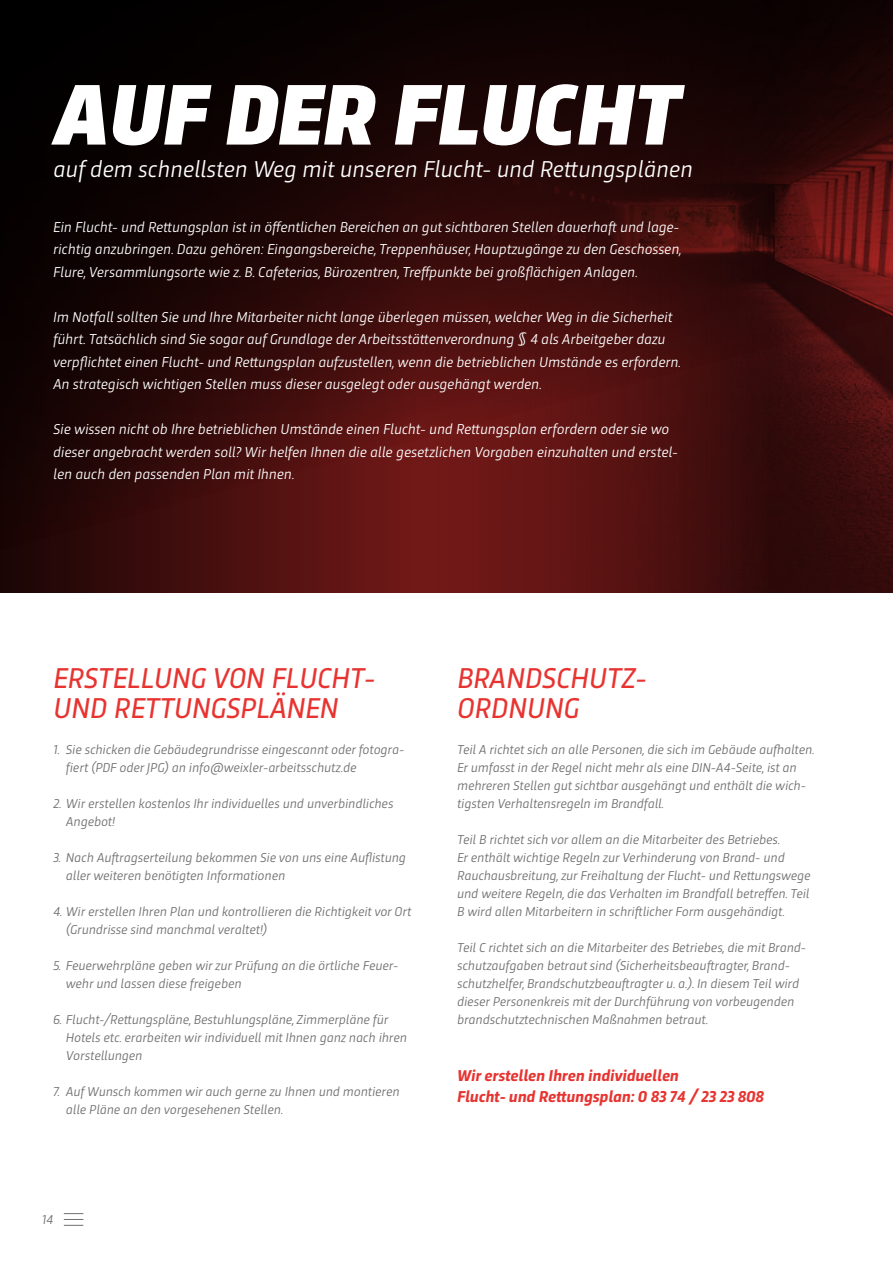
<style>
.page{position:relative;width:893px;height:1263px;background:#fff}
.page>*{position:absolute;margin:0;border:0;box-sizing:border-box;transform-origin:0 0}
.t1{font:italic 900 90px "Trasandina";color:#fff}
.t2{font:italic 30px/30px "Trasandina";color:#e73431}
.t3{font:italic 24px "Trasandina";color:#fff}
.t4{font:italic 700 16.5px/21px "Trasandina";color:#e73431}
.t5{font:italic 15px/22.5px "Trasandina";color:#fff}
.t6{font:italic 13.5px/18px "Trasandina";color:#706f6f}
</style>
<div class="page">
<svg style="left:64px;top:1213px;width:19px;height:13px"></svg>
<svg style="left:0;top:0;width:893px;height:593px;background:#300a09"></svg>
<h1 class="t1" style="left:53px;top:49px;width:628px">AUF DER FLUCHT</h1>
<h3 class="t3" style="left:53px;top:152px;width:641px">auf dem schnellsten Weg mit unseren Flucht- und Rettungsplänen</h3>
<p class="t5" style="left:53px;top:214px;width:630px">Ein Flucht- und Rettungsplan ist in öffentlichen Bereichen an gut sichtbaren Stellen dauerhaft und lage&shy;richtig anzubringen. Dazu gehören: Eingangsbereiche, Treppenhäuser, Hauptzugänge zu den Geschossen,<br>Flure, Versammlungsorte wie z. B. Cafeterias, Bürozentren, Treffpunkte bei großflächigen Anlagen.</p>
<p class="t5" style="left:53px;top:304px;width:630px">Im Notfall sollten Sie und Ihre Mitarbeiter nicht lange überlegen müssen, welcher Weg in die Sicherheit führt. Tatsächlich sind Sie sogar auf Grundlage der Arbeitsstättenverordnung § 4 als Arbeitgeber dazu verpflichtet einen Flucht- und Rettungsplan aufzustellen, wenn die betrieblichen Umstände es erfordern.<br>An strategisch wichtigen Stellen muss dieser ausgelegt oder ausgehängt werden.</p>
<p class="t5" style="left:53px;top:417px;width:626px">Sie wissen nicht ob Ihre betrieblichen Umstände einen Flucht- und Rettungsplan erfordern oder sie wo dieser angebracht werden soll? Wir helfen Ihnen die alle gesetzlichen Vorgaben einzuhalten und erstel&shy;len auch den passenden Plan mit Ihnen.</p>
<h2 class="t2" style="left:53px;top:660px;width:324px">ERSTELLUNG VON FLUCHT-<br>UND RETTUNGSPLÄNEN</h2>
<p class="t6" style="left:66px;top:739px;width:340px;text-indent:-13px">1. Sie schicken die Gebäudegrundrisse eingescannt oder fotogra&shy;fiert (PDF oder JPG) an info@weixler-arbeitsschutz.de</p>
<p class="t6" style="left:66px;top:793px;width:329px;text-indent:-13px">2. Wir erstellen kostenlos Ihr individuelles und unverbindliches<br>Angebot!</p>
<p class="t6" style="left:66px;top:847px;width:342px;text-indent:-13px">3. Nach Auftragserteilung bekommen Sie von uns eine Auflistung aller weiteren benötigten Informationen</p>
<p class="t6" style="left:66px;top:901px;width:347px;text-indent:-13px">4. Wir erstellen Ihren Plan und kontrollieren die Richtigkeit vor Ort (Grundrisse sind manchmal veraltet!)</p>
<p class="t6" style="left:66px;top:955px;width:334px;text-indent:-13px">5. Feuerwehrpläne geben wir zur Prüfung an die örtliche Feuer&shy;wehr und lassen diese freigeben</p>
<p class="t6" style="left:66px;top:1009px;width:342px;text-indent:-13px">6. Flucht-/Rettungspläne, Bestuhlungspläne, Zimmerpläne für<br>Hotels etc. erarbeiten wir individuell mit Ihnen ganz nach ihren<br>Vorstellungen</p>
<p class="t6" style="left:66px;top:1081px;width:335px;text-indent:-13px">7. Auf Wunsch kommen wir auch gerne zu Ihnen und montieren alle Pläne an den vorgesehenen Stellen.</p>
<p class="t6" style="left:42px;top:1209px;width:13px">14</p>
<h2 class="t2" style="left:457px;top:660px;width:191px">BRANDSCHUTZ-<br>ORDNUNG</h2>
<p class="t6" style="left:457px;top:739px;width:359px">Teil A richtet sich an alle Personen, die sich im Gebäude aufhalten.<br>Er umfasst in der Regel nicht mehr als eine DIN-A4-Seite, ist an mehreren Stellen gut sichtbar ausgehängt und enthält die wich&shy;tigsten Verhaltensregeln im Brandfall.</p>
<p class="t6" style="left:457px;top:829px;width:355px">Teil B richtet sich vor allem an die Mitarbeiter des Betriebes.<br>Er enthält wichtige Regeln zur Verhinderung von Brand- und Rauchausbreitung, zur Freihaltung der Flucht- und Rettungswege und weitere Regeln, die das Verhalten im Brandfall betreffen. Teil B wird allen Mitarbeitern in schriftlicher Form ausgehändigt.</p>
<p class="t6" style="left:457px;top:937px;width:350px">Teil C richtet sich an die Mitarbeiter des Betriebes, die mit Brand&shy;schutzaufgaben betraut sind (Sicherheitsbeauftragter, Brand&shy;schutzhelfer, Brandschutzbeauftragter u. a.). In diesem Teil wird dieser Personenkreis mit der Durchführung von vorbeugenden brandschutztechnischen Maßnahmen betraut.</p>
<p class="t4" style="left:457px;top:1063px;width:308px">Wir erstellen Ihren individuellen<br>Flucht- und Rettungsplan: 0 83 74 / 23 23 808</p>
</div>
